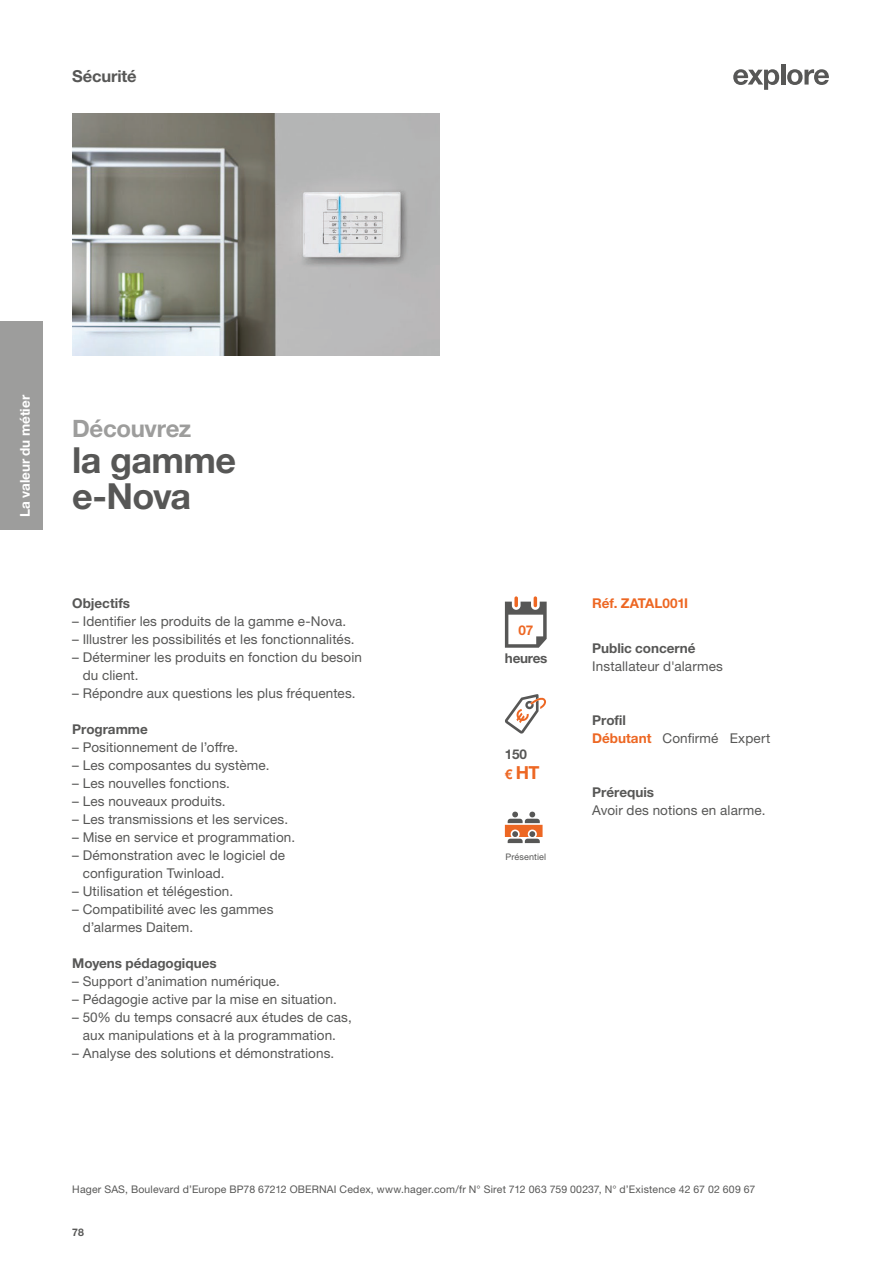
<style>
.page{position:relative;width:893px;height:1263px;background:#fff}
.page>*{position:absolute;margin:0;border:0;box-sizing:border-box;transform-origin:0 0}
.t1{font:700 36px/36px "Helvetica Neue LTW1 G";letter-spacing:-.02em;color:#575756}
.t2{font:700 24px "Helvetica Neue LTW1 G";letter-spacing:-.015em;color:#9d9d9c}
.t3{font:700 18px "Helvetica Neue LTW1 G";color:#ed6723}
.t4{font:700 16.5px "Helvetica Neue LTW1 G";letter-spacing:-.01em;color:#575756}
.t5{font:13.5px/18px "Helvetica Neue LTW1 G";letter-spacing:.01em;color:#575756}
.t6{font:700 13.5px "Helvetica Neue LTW1 G";color:#575756}
.t7{font:700 13.5px "Helvetica Neue LTW1 G";color:#fff}
.t8{font:700 13.5px "Helvetica Neue LTW1 G";letter-spacing:-.01em;color:#ed6723}
.t9{font:10.5px "Helvetica Neue LTW1 G";letter-spacing:.015em;color:#575756}
.t10{font:700 10.5px "Helvetica Neue LTW1 G";color:#575756}
.t11{font:9px "Helvetica Neue LTW1 G";letter-spacing:.01em;color:#575756}
.s1{font-size:13.5px}
.s2{font-weight:700}
.s3{font-weight:700;color:#ed6723}
</style>
<div class="page">
<img style="left:72px;top:114px;width:367px;height:242px">
<svg style="left:733px;top:69px;width:46px;height:21px"></svg>
<hr style="left:781px;top:64px;width:4px;height:21px;background:#575756">
<svg style="left:787px;top:69px;width:42px;height:16px"></svg>
<svg style="left:505px;top:694px;width:41px;height:40px"></svg>
<svg style="left:505px;top:596px;width:41px;height:52px"></svg>
<svg style="left:514px;top:596px;width:4px;height:11px"></svg>
<svg style="left:505px;top:812px;width:37px;height:31px"></svg>
<div style="left:0;top:321px;width:43px;height:209px;background:#9d9d9c"></div>
<p class="t4" style="left:72px;top:70px;width:66px">Sécurité</p>
<p class="t7" style="left:20px;top:517px;width:123px;rotate:-90deg">La valeur du métier</p>
<h2 class="t2" style="left:72px;top:420px;width:121px">Découvrez</h2>
<h1 class="t1" style="left:72px;top:445px;width:165px">la gamme e-Nova</h1>
<p class="t6" style="left:72px;top:598px;width:59px">Objectifs</p>
<p class="t5" style="left:72px;top:613px;width:275px">– Identifier les produits de la gamme e-Nova.</p>
<p class="t5" style="left:72px;top:631px;width:284px">– Illustrer les possibilités et les fonctionnalités.</p>
<p class="t5" style="left:83px;top:649px;width:281px;text-indent:-10px">– Déterminer les produits en fonction du besoin du client.</p>
<p class="t5" style="left:72px;top:685px;width:285px">– Répondre aux questions les plus fréquentes.</p>
<p class="t6" style="left:72px;top:724px;width:77px">Programme</p>
<p class="t5" style="left:72px;top:739px;width:167px">– Positionnement de l’offre.</p>
<p class="t5" style="left:72px;top:757px;width:199px">– Les composantes du système.</p>
<p class="t5" style="left:72px;top:775px;width:159px">– Les nouvelles fonctions.</p>
<p class="t5" style="left:72px;top:793px;width:155px">– Les nouveaux produits.</p>
<p class="t5" style="left:72px;top:811px;width:217px">– Les transmissions et les services.</p>
<p class="t5" style="left:72px;top:829px;width:224px">– Mise en service et programmation.</p>
<p class="t5" style="left:83px;top:847px;width:204px;text-indent:-10px">– Démonstration avec le logiciel de configuration Twinload.</p>
<p class="t5" style="left:72px;top:883px;width:162px">– Utilisation et télégestion.</p>
<p class="t5" style="left:83px;top:901px;width:192px;text-indent:-10px">– Compatibilité avec les gammes d’alarmes Daitem.</p>
<p class="t6" style="left:72px;top:958px;width:146px">Moyens pédagogiques</p>
<p class="t5" style="left:72px;top:973px;width:209px">– Support d’animation numérique.</p>
<p class="t5" style="left:72px;top:991px;width:266px">– Pédagogie active par la mise en situation.</p>
<p class="t5" style="left:72px;top:1009px;width:281px;text-align:center">– 50% du temps consacré aux études de cas, aux manipulations et à la programmation.</p>
<p class="t5" style="left:72px;top:1045px;width:264px">– Analyse des solutions et démonstrations.</p>
<p class="t8" style="left:518px;top:625px;width:16px">07</p>
<p class="t6" style="left:505px;top:654px;width:44px">heures</p>
<p class="t6" style="left:505px;top:750px;width:23px">150</p>
<h3 class="t3" style="left:505px;top:766px;width:36px"><span class="s1">€</span> HT</h3>
<p class="t11" style="left:506px;top:853px;width:42px">Présentiel</p>
<p class="t8" style="left:592px;top:598px;width:97px">Réf. ZATAL001I</p>
<p class="t6" style="left:592px;top:643px;width:105px">Public concerné</p>
<p class="t5" style="left:592px;top:658px;width:132px">Installateur d'alarmes</p>
<p class="t5" style="left:592px;top:712px;width:180px"><span class="s2">Profil<br></span><span class="s3">Débutant</span> Confirmé Expert</p>
<p class="t6" style="left:592px;top:787px;width:63px">Prérequis</p>
<p class="t5" style="left:592px;top:802px;width:175px">Avoir des notions en alarme.</p>
<p class="t9" style="left:72px;top:1185px;width:685px">Hager SAS, Boulevard d’Europe BP78 67212 OBERNAI Cedex, www.hager.com/fr N° Siret 712 063 759 00237, N° d’Existence 42 67 02 609 67</p>
<p class="t10" style="left:72px;top:1228px;width:13px">78</p>
</div>
